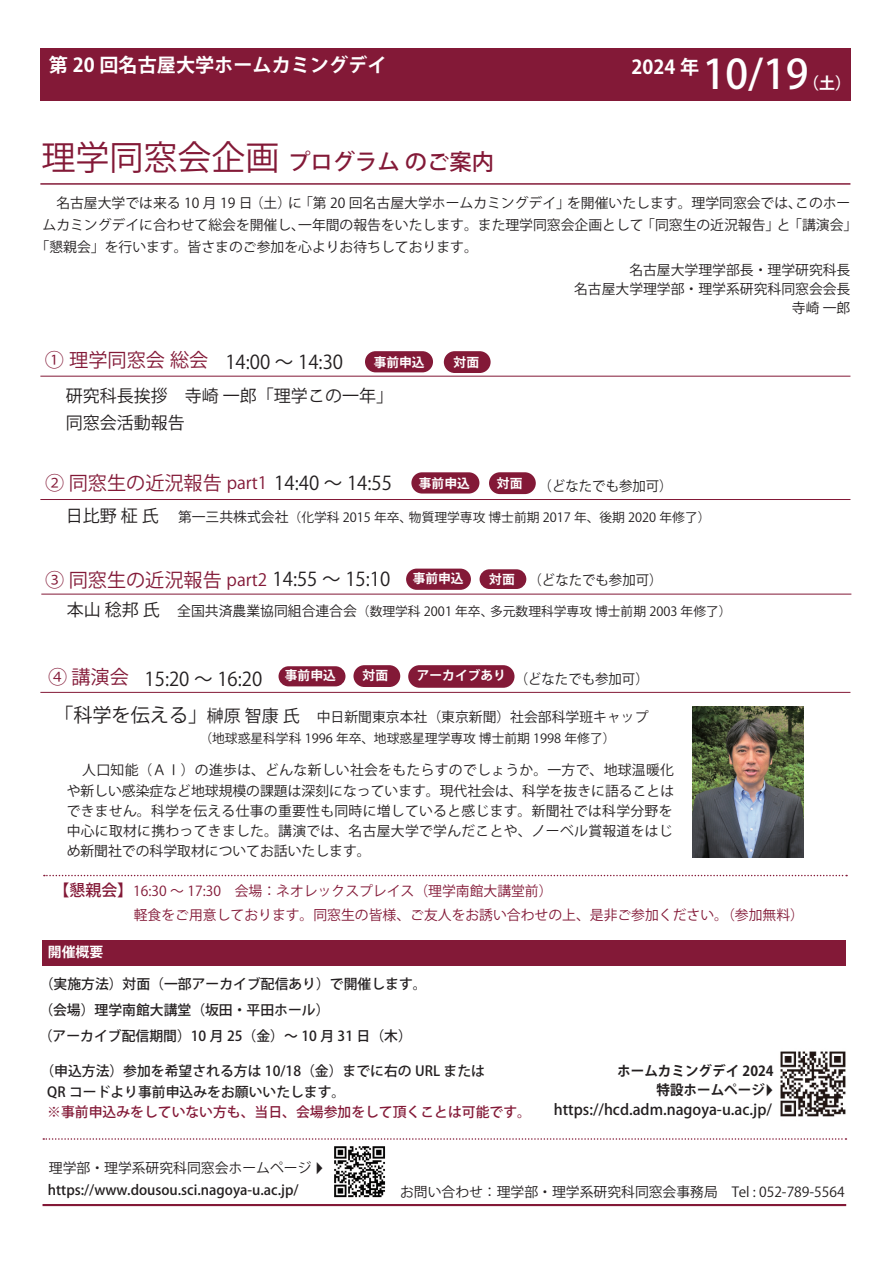
<style>
.page{position:relative;width:893px;height:1263px;background:#fff}
.page>*{position:absolute;margin:0;border:0;box-sizing:border-box;transform-origin:0 0}
.t1{font:34.05px "Koz Go Pr 6 N";color:#831937}
.t2{font:500 22.35px "Koz Go Pr 6 N";color:#831937}
.t3{font:19.2px "Koz Go Pr 6 N";color:#231f20}
.t4{font:700 19.2px "Koz Go Pr 6 N";color:#fff}
.t5{font:19.2px "Koz Go Pr 6 N";color:#831937}
.t6{font:16.95px/27.6px "Koz Go Pr 6 N";color:#231f20}
.t7{font:700 15.9px "Koz Go Pr 6 N";color:#fff}
.t8{font:500 14.85px "Koz Go Pr 6 N";color:#231f20}
.t9{font:13.8px/19.2px "Koz Go Pr 6 N";color:#231f20;text-align:right}
.t10{font:13.8px/20.2px "Koz Go Pr 6 N";letter-spacing:.02em;color:#231f20}
.t11{font:500 13.8px/20.2px "Koz Go Pr 6 N";color:#231f20}
.t12{font:13.8px/24.2px "Koz Go Pr 6 N";color:#831937}
.t13{font:500 13.8px "Koz Go Pr 6 N";color:#831937}
.t14{font:700 13.8px "Koz Go Pr 6 N";color:#231f20}
.t15{font:700 13.8px "Koz Go Pr 6 N";color:#fff}
.t16{font:12.75px "Koz Go Pr 6 N";color:#231f20}
.t17{font:700 12.75px "Koz Go Pr 6 N";color:#fff}
.s1{font-weight:500;font-size:40.35px}
.s2{color:#831937}
.s3{font-size:16.95px;color:#831937}
.s4{font-size:16.95px}
.s5{font-size:13.8px}
.s6{font-size:19.2px}
.s7{font-weight:500;font-size:15.9px}
.s8{font-size:12.75px}
.s9{font-weight:400;font-size:12.75px}
</style>
<div class="page">
<div style="left:40px;top:48px;width:810px;height:53px;background:#831937"></div>
<hr style="left:40px;top:183px;width:810px;height:2px;background:#831937">
<hr style="left:43px;top:1204px;width:803px;height:2px;background:#831937">
<hr style="left:40px;top:376px;width:810px;height:1px;background:#831937">
<hr style="left:40px;top:499px;width:810px;height:1px;background:#831937">
<hr style="left:40px;top:692px;width:810px;height:1px;background:#831937">
<div style="left:43px;top:940px;width:803px;height:26px;background:#831937"></div>
<svg style="left:43px;top:1138px;width:803px;height:2px"></svg>
<img style="left:693px;top:707px;width:110px;height:150px">
<div style="left:365px;top:351px;width:68px;height:21px;background:#831937;border-radius:11px"></div>
<div style="left:444px;top:351px;width:47px;height:22px;background:#831937;border-radius:11px"></div>
<div style="left:411px;top:472px;width:68px;height:21px;background:#831937;border-radius:11px"></div>
<div style="left:279px;top:666px;width:66px;height:20px;background:#831937;border-radius:10px"></div>
<img style="left:780px;top:1051px;width:66px;height:66px">
<img style="left:334px;top:1146px;width:52px;height:52px">
<svg style="left:44px;top:875px;width:803px;height:1px"></svg>
<div style="left:408px;top:665px;width:106px;height:23px;background:#831937;border-radius:11px"></div>
<hr style="left:41px;top:594px;width:810px;height:1px;background:#831937">
<div style="left:489px;top:472px;width:47px;height:22px;background:#831937;border-radius:11px"></div>
<div style="left:406px;top:569px;width:65px;height:21px;background:#831937;border-radius:11px"></div>
<div style="left:480px;top:569px;width:46px;height:20px;background:#831937;border-radius:10px"></div>
<div style="left:353px;top:665px;width:47px;height:22px;background:#831937;border-radius:11px"></div>
<h3 class="t4" style="left:49px;top:55px;width:339px">第 20 回名古屋大学ホームカミングデイ</h3>
<h3 class="t4" style="left:632px;top:56px;width:178px">2024 年 <span class="s1">10/19</span></h3>
<p class="t7" style="left:803px;top:74px;width:49px">（土）</p>
<h1 class="t1" style="left:41px;top:138px;width:240px">理学同窓会企画</h1>
<p class="t9" style="left:56px;top:193px;width:796px">名古屋大学では来る 10 月 19 日（土）に「第 20 回名古屋大学ホームカミングデイ」を開催いたします。理学同窓会では、このホー</p>
<p class="t9" style="left:43px;top:216px;width:816px">ムカミングデイに合わせて総会を開催し、一年間の報告をいたします。また理学同窓会企画として「同窓生の近況報告」と「講演会」</p>
<p class="t9" style="left:36px;top:238px;width:444px">「懇親会」を行います。皆さまのご参加を心よりお待ちしております。</p>
<p class="t9" style="left:629px;top:260px;width:223px">名古屋大学理学部長・理学研究科長</p>
<p class="t9" style="left:574px;top:279px;width:278px">名古屋大学理学部・理学系研究科同窓会会長寺崎 一郎</p>
<h2 class="t2" style="left:288px;top:150px;width:207px">プログラム のご案内</h2>
<h3 class="t3" style="left:45px;top:351px;width:300px"><span class="s2">① 理学同窓会総会</span> 14:00 ～ 14:30</h3>
<p class="t6" style="left:66px;top:382px;width:329px">研究科長挨拶　寺崎 一郎「理学この一年」同窓会活動報告</p>
<p class="t17" style="left:374px;top:355px;width:53px">事前申込</p>
<p class="t17" style="left:454px;top:355px;width:27px">対面</p>
<h3 class="t3" style="left:45px;top:472px;width:348px"><span class="s2">② 同窓生の近況報告</span> <span class="s3">part1</span> 14:40 ～ 14:55</h3>
<p class="t16" style="left:66px;top:510px;width:646px"><span class="s4">日比野 柾 氏</span> <span class="s5">第一三共株式会社</span>（化学科 2015 年卒、物質理学専攻 博士前期 2017 年、後期 2020 年修了）</p>
<p class="t17" style="left:419px;top:476px;width:53px">事前申込</p>
<p class="t9" style="left:497px;top:476px;width:177px"><sup>対面</sup> （どなたでも参加可）</p>
<h3 class="t3" style="left:45px;top:568px;width:420px"><span class="s2">③ 同窓生の近況報告</span> <span class="s3">part2</span> 14:55 ～ 15:10 <sup>事前申込</sup></h3>
<p class="t17" style="left:489px;top:572px;width:27px">対面</p>
<p class="t9" style="left:529px;top:571px;width:136px">（どなたでも参加可）</p>
<p class="t16" style="left:67px;top:604px;width:666px"><span class="s4">本山 稔邦 氏</span> <span class="s5">全国共済農業協同組合連合会</span>（数理学科 2001 年卒、多元数理科学専攻 博士前期 2003 年修了）</p>
<h3 class="t5" style="left:48px;top:666px;width:82px">④ 講演会</h3>
<h3 class="t3" style="left:145px;top:668px;width:119px">15:20 ～ 16:20</h3>
<p class="t17" style="left:417px;top:668px;width:91px">アーカイブあり</p>
<p class="t17" style="left:285px;top:668px;width:53px">事前申込</p>
<p class="t9" style="left:515px;top:669px;width:136px">（どなたでも参加可）</p>
<p class="t17" style="left:363px;top:668px;width:27px">対面</p>
<p class="t9" style="left:54px;top:707px;width:596px"><span class="s6">「科学を伝える」</span><span class="s4">榊原 智康 氏　</span>中日新聞東京本社（東京新聞）社会部科学班キャップ</p>
<p class="t16" style="left:199px;top:731px;width:418px">（地球惑星科学科 1996 年卒、地球惑星理学専攻 博士前期 1998 年修了）</p>
<p class="t10" style="left:67px;top:761px;width:609px">　人口知能（ＡＩ）の進歩は、どんな新しい社会をもたらすのでしょうか。一方で、地球温暖化や新しい感染症など地球規模の課題は深刻になっています。現代社会は、科学を抜きに語ることはできません。科学を伝える仕事の重要性も同時に増していると感じます。新聞社では科学分野を中心に取材に携わってきました。講演では、名古屋大学で学んだことや、ノーベル賞報道をはじめ新聞社での科学取材についてお話いたします。</p>
<p class="t12" style="left:134px;top:879px;width:672px;text-indent:-80px"><span class="s7">【懇親会】</span>16:30 ～ 17:30　会場：ネオレックスプレイス（理学南館大講堂前）<br>軽食をご用意しております。同窓生の皆様、ご友人をお誘い合わせの上、是非ご参加ください。（参加無料）</p>
<p class="t15" style="left:48px;top:944px;width:57px">開催概要</p>
<p class="t11" style="left:40px;top:974px;width:388px">（実施方法）対面（一部アーカイブ配信あり）で開催します。</p>
<p class="t11" style="left:39px;top:1000px;width:292px">（会場）理学南館大講堂（坂田・平田ホール）</p>
<p class="t11" style="left:39px;top:1026px;width:375px">（アーカイブ配信期間）10 月 25（金）～ 10 月 31 日（木）</p>
<p class="t11" style="left:47px;top:1061px;width:439px;text-indent:-7px">（申込方法）参加を希望される方は 10/18（金）までに右の URL または<br>QR コードより事前申込みをお願いいたします。</p>
<p class="t13" style="left:47px;top:1104px;width:485px">※事前申込みをしていない方も、当日、会場参加をして頂くことは可能です。</p>
<p class="t9" style="left:49px;top:1159px;width:276px">理学部・理学系研究科同窓会ホームページ <span class="s8">▶</span></p>
<p class="t14" style="left:617px;top:1063px;width:158px">ホームカミングデイ 2024</p>
<p class="t14" style="left:657px;top:1082px;width:119px">特設ホームページ<span class="s9">▶</span></p>
<p class="t8" style="left:554px;top:1101px;width:220px">https://hcd.adm.nagoya-u.ac.jp/</p>
<p class="t11" style="left:48px;top:1180px;width:252px">https://www.dousou.sci.nagoya-u.ac.jp/</p>
<p class="t9" style="left:400px;top:1183px;width:460px">お問い合わせ：理学部・理学系研究科同窓会事務局　Tel : 052-789-5564　</p>
</div>
